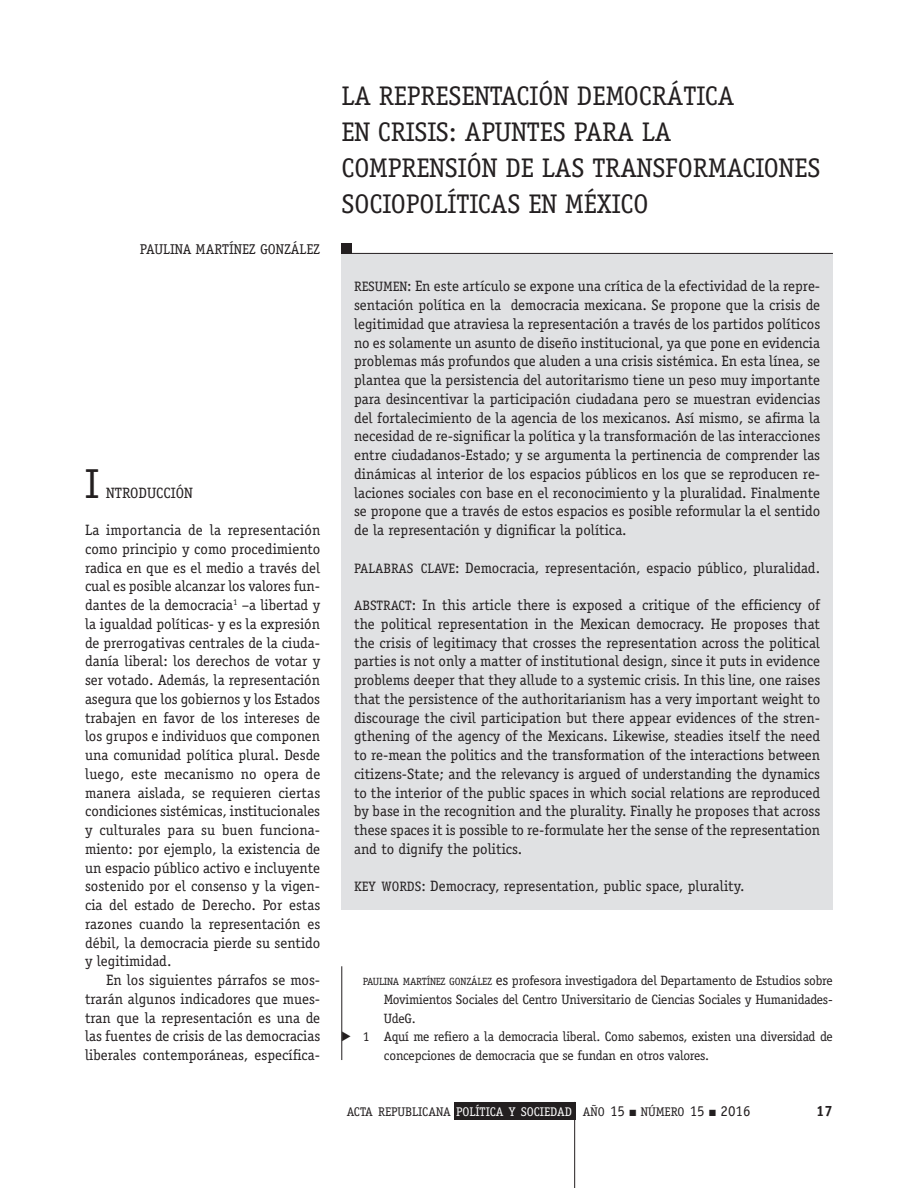
<style>
.page{position:relative;width:918px;height:1188px;background:#fff}
.page>*{position:absolute;margin:0;border:0;box-sizing:border-box;transform-origin:0 0}
.t1{font:42px "Officina Serif";color:#231f20}
.t2{font:27px/36px "Officina Serif";color:#231f20}
.t3{font:15px/18.8px "Officina Serif";color:#231f20;text-align:justify}
.t4{font:700 15px "Officina Serif";color:#231f20}
.t5{font:14.25px "Officina Serif";color:#231f20}
.t6{font:13.5px "Officina Serif";letter-spacing:-.015em;color:#231f20}
.t7{font:12.6px "Officina Serif";color:#231f20}
.s1{font-size:13.65px}
.s2{font-style:inherit}
.s3{font-size:10.5px}
.s4{font-size:15px}
.s5{color:#fff}
</style>
<div class="page">
<div style="left:454px;top:1102px;width:121px;height:18px;background:#231f20"></div>
<hr style="left:574px;top:1102px;width:1px;height:86px;background:#231f20">
<div style="left:341px;top:254px;width:492px;height:656px;background:#e0e1e3"></div>
<hr style="left:341px;top:253px;width:492px;height:1px;background:#231f20">
<div style="left:341px;top:243px;width:11px;height:11px;background:#231f20"></div>
<hr style="left:341px;top:966px;width:1px;height:94px;background:#231f20">
<p class="t5" style="left:140px;top:241px;width:182px">PAULINA MARTÍNEZ GONZÁLEZ</p>
<h1 class="t1" style="left:85px;top:459px;width:15px">I</h1>
<p class="t3" style="left:106px;top:483px;width:88px">NTRODUCCIÓN</p>
<p class="t3" style="left:85px;top:521px;width:237px">La importancia de la representación como principio y como procedimiento radica en que es el medio a través del cual es posible alcanzar los valores fun&shy;dantes de la democracia<sup>1</sup> –a libertad y la igualdad políticas- y es la expresión de prerrogativas centrales de la ciuda&shy;danía liberal: los derechos de votar y ser votado. Además, la representación asegura que los gobiernos y los Estados trabajen en favor de los intereses de los grupos e individuos que componen una comunidad política plural. Desde luego, este mecanismo no opera de manera aislada, se requieren ciertas condiciones sistémicas, institucionales y culturales para su buen funciona&shy;miento: por ejemplo, la existencia de un espacio público activo e incluyente sostenido por el consenso y la vigen&shy;cia del estado de Derecho. Por estas razones cuando la representación es débil, la democracia pierde su sentido y legitimidad.</p>
<p class="t3" style="left:85px;top:971px;width:237px;text-indent:21px">En los siguientes párrafos se mos&shy;trarán algunos indicadores que mues&shy;tran que la representación es una de las fuentes de crisis de las democracias liberales contemporáneas, específica-</p>
<h2 class="t2" style="left:341px;top:78px;width:480px">LA REPRESENTACIÓN DEMOCRÁTICA<br>EN CRISIS: APUNTES PARA LA<br>COMPRENSIÓN DE LAS TRANSFORMACIONES<br>SOCIOPOLÍTICAS EN MÉXICO</h2>
<p class="t3" style="left:354px;top:277px;width:468px"><span class="s1">RESUMEN</span><span class="s2">:</span> En este artículo se expone una crítica de la efectividad de la repre&shy;sentación política en la democracia mexicana. Se propone que la crisis de legitimidad que atraviesa la representación a través de los partidos políticos no es solamente un asunto de diseño institucional, ya que pone en evidencia problemas más profundos que aluden a una crisis sistémica. En esta línea, se plantea que la persistencia del autoritarismo tiene un peso muy importante para desincentivar la participación ciudadana pero se muestran evidencias del fortalecimiento de la agencia de los mexicanos. Así mismo, se afirma la necesidad de re-significar la política y la transformación de las interacciones entre ciudadanos-Estado; y se argumenta la pertinencia de comprender las dinámicas al interior de los espacios públicos en los que se reproducen re&shy;laciones sociales con base en el reconocimiento y la pluralidad. Finalmente se propone que a través de estos espacios es posible reformular la el sentido de la representación y dignificar la política.</p>
<p class="t3" style="left:354px;top:558px;width:468px"><span class="s1">PALABRAS CLAVE</span>: Democracia, representación, espacio público, pluralidad.</p>
<p class="t3" style="left:354px;top:596px;width:468px"><span class="s1">ABSTRACT</span><span class="s2">:</span> In this article there is exposed a critique of the efficiency of the political representation in the Mexican democracy. He proposes that the crisis of legitimacy that crosses the representation across the political parties is not only a matter of institutional design, since it puts in evidence problems deeper that they allude to a systemic crisis. In this line, one raises that the persistence of the authoritarianism has a very important weight to discourage the civil participation but there appear evidences of the stren&shy;gthening of the agency of the Mexicans. Likewise, steadies itself the need to re-mean the politics and the transformation of the interactions between citizens-State; and the relevancy is argued of understanding the dynamics to the interior of the public spaces in which social relations are reproduced by base in the recognition and the plurality. Finally he proposes that across these spaces it is possible to re-formulate her the sense of the representation and to dignify the politics.</p>
<p class="t3" style="left:354px;top:877px;width:392px"><span class="s1">KEY WORDS</span>: Democracy, representation, public space, plurality.</p>
<p class="t6" style="left:363px;top:973px;width:472px"><span class="s3">PAULINA MARTÍNEZ GONZÁLEZ</span> <span class="s4">es</span> profesora investigadora del Departamento de Estudios sobre</p>
<p class="t6" style="left:384px;top:991px;width:450px">Movimientos Sociales del Centro Universitario de Ciencias Sociales y Humanidades-</p>
<p class="t6" style="left:384px;top:1010px;width:33px">UdeG.</p>
<p class="t6" style="left:363px;top:1029px;width:472px">1 Aquí me refiero a la democracia liberal. Como sabemos, existen una diversidad de</p>
<p class="t6" style="left:384px;top:1048px;width:327px">concepciones de democracia que se fundan en otros valores.</p>
<p class="t7" style="left:347px;top:1105px;width:405px">ACTA REPUBLICANA <span class="s5">POLÍTICA Y SOCIEDAD</span> AÑO <span class="s4">15</span> ■ NÚMERO <span class="s4">15</span> ■ <span class="s4">2016</span></p>
<p class="t4" style="left:816px;top:1102px;width:18px">17</p>
</div>
